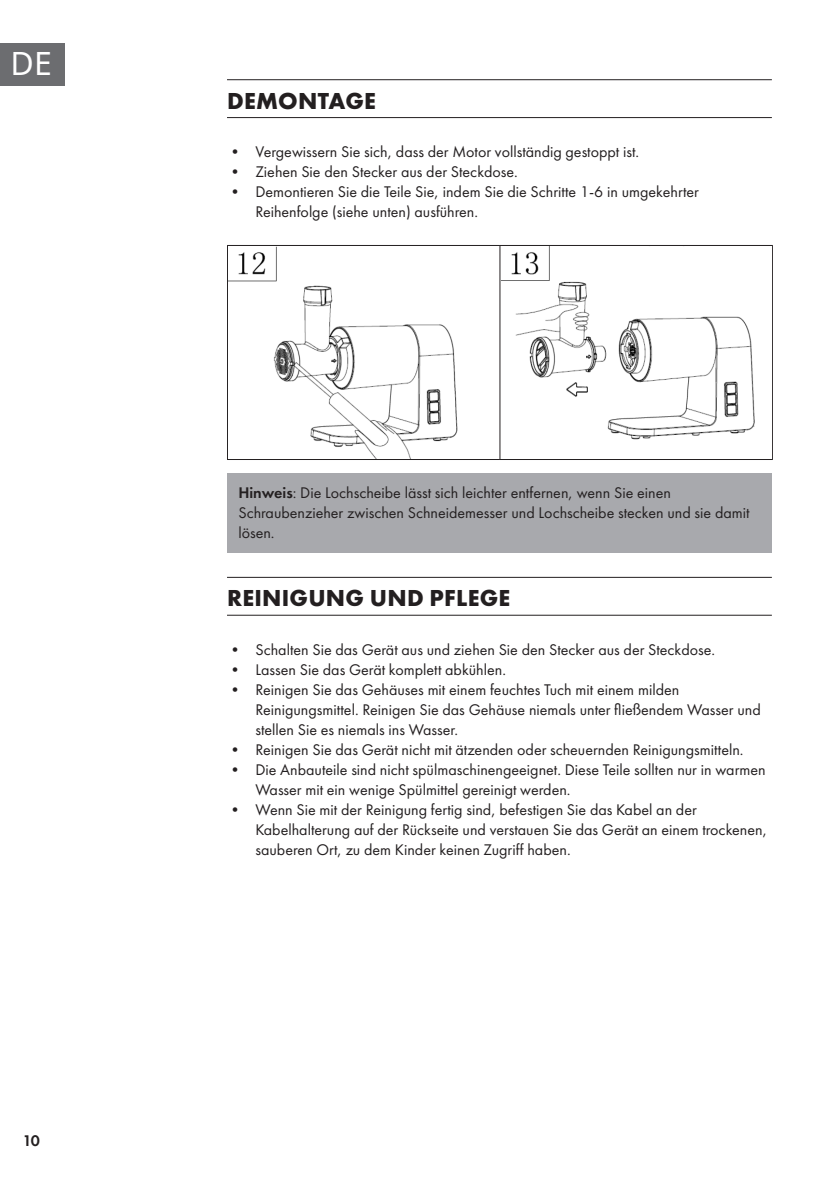
<style>
.page{position:relative;width:840px;height:1191px;background:#fff}
.page>*{position:absolute;margin:0;border:0;box-sizing:border-box;transform-origin:0 0}
.t1{font:32px "Noto Sans";color:#fff}
.Super_Headline{font:700 24px "Futura PTW08";letter-spacing:.01em;color:#231f20}
.Aufzählung_Zahlen_OH{font:16px/20px "Futura PTW08";color:#231f20}
.Base_Text_HINWEIS_gr{font:16px/20px "Futura PTW08";color:#231f20}
.t2{font:600 16px "Futura PTW08";color:#231f20}
.s1{font-weight:600}
</style>
<div class="page">
<div style="left:0;top:43px;width:65px;height:42px;background:#6c6d70"></div>
<hr style="left:227px;top:79px;width:544px;height:1px;background:#231f20">
<hr style="left:227px;top:117px;width:544px;height:1px;background:#231f20">
<div style="left:227px;top:474px;width:544px;height:79px;background:#a8a9ad"></div>
<hr style="left:227px;top:577px;width:544px;height:1px;background:#231f20">
<hr style="left:227px;top:614px;width:544px;height:1px;background:#231f20">
<hr style="left:227px;top:245px;width:272px;height:1px;background:#231f20">
<hr style="left:227px;top:246px;width:1px;height:213px;background:#231f20">
<hr style="left:499px;top:245px;width:273px;height:1px;background:#231f20">
<hr style="left:499px;top:246px;width:1px;height:213px;background:#231f20">
<hr style="left:771px;top:246px;width:1px;height:213px;background:#231f20">
<hr style="left:227px;top:459px;width:272px;height:1px;background:#231f20">
<hr style="left:499px;top:459px;width:273px;height:1px;background:#231f20">
<img style="left:228px;top:247px;width:230px;height:211px">
<img style="left:501px;top:247px;width:254px;height:193px">
<h1 class="t1" style="left:11px;top:42px;width:43px">DE</h1>
<p class="t2" style="left:23px;top:1130px;width:19px">10</p>
<p class="Super_Headline" style="left:227px;top:85px;width:150px">DEMONTAGE</p>
<p class="Aufzählung_Zahlen_OH" style="left:227px;top:141px;width:413px">• Vergewissern Sie sich, dass der Motor vollständig gestoppt ist.</p>
<p class="Aufzählung_Zahlen_OH" style="left:227px;top:161px;width:292px">• Ziehen Sie den Stecker aus der Steckdose.</p>
<p class="Aufzählung_Zahlen_OH" style="left:255px;top:181px;width:445px;text-indent:-28px">• Demontieren Sie die Teile Sie, indem Sie die Schritte 1-6 in umgekehrter<br>Reihenfolge (siehe unten) ausführen.</p>
<p class="Base_Text_HINWEIS_gr" style="left:238px;top:482px;width:512px"><span class="s1">Hinweis</span>: Die Lochscheibe lässt sich leichter entfernen, wenn Sie einen<br>Schraubenzieher zwischen Schneidemesser und Lochscheibe stecken und sie damit lösen.</p>
<p class="Super_Headline" style="left:227px;top:582px;width:284px">REINIGUNG UND PFLEGE</p>
<p class="Aufzählung_Zahlen_OH" style="left:227px;top:639px;width:489px">• Schalten Sie das Gerät aus und ziehen Sie den Stecker aus der Steckdose.</p>
<p class="Aufzählung_Zahlen_OH" style="left:227px;top:659px;width:280px">• Lassen Sie das Gerät komplett abkühlen.</p>
<p class="Aufzählung_Zahlen_OH" style="left:255px;top:679px;width:506px;text-indent:-28px">• Reinigen Sie das Gehäuses mit einem feuchtes Tuch mit einem milden<br>Reinigungsmittel. Reinigen Sie das Gehäuse niemals unter fließendem Wasser und stellen Sie es niemals ins Wasser.</p>
<p class="Aufzählung_Zahlen_OH" style="left:227px;top:739px;width:517px">• Reinigen Sie das Gerät nicht mit ätzenden oder scheuernden Reinigungsmitteln.</p>
<p class="Aufzählung_Zahlen_OH" style="left:255px;top:759px;width:511px;text-indent:-28px">• Die Anbauteile sind nicht spülmaschinengeeignet. Diese Teile sollten nur in warmen<br>Wasser mit ein wenige Spülmittel gereinigt werden.</p>
<p class="Aufzählung_Zahlen_OH" style="left:255px;top:799px;width:513px;text-indent:-28px">• Wenn Sie mit der Reinigung fertig sind, befestigen Sie das Kabel an der<br>Kabelhalterung auf der Rückseite und verstauen Sie das Gerät an einem trockenen, sauberen Ort, zu dem Kinder keinen Zugriff haben.</p>
</div>
